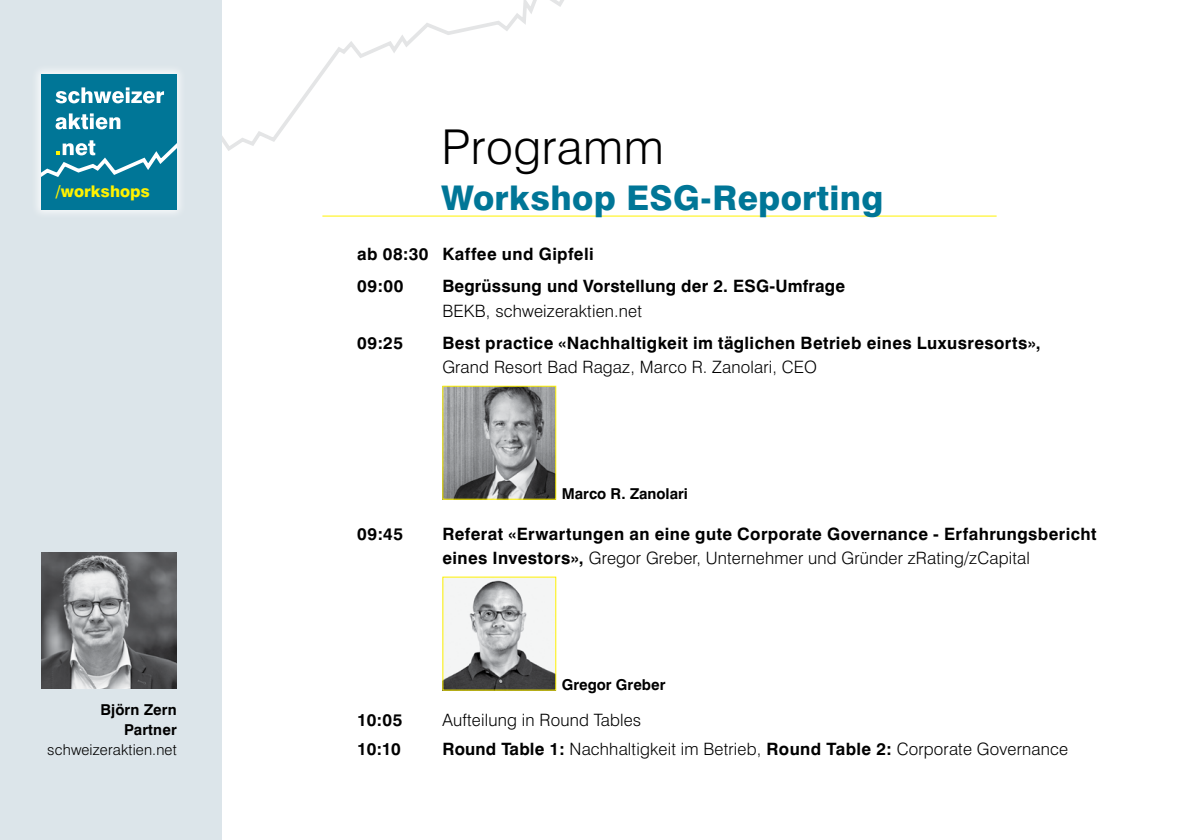
<style>
.page{position:relative;width:1191px;height:840px;background:#fff}
.page>*{position:absolute;margin:0;border:0;box-sizing:border-box;transform-origin:0 0}
.t1{font:300 48px "Swiss 721 BT";letter-spacing:.01em;color:#000}
.t2{font:800 34px "Swiss 721 BT";letter-spacing:.01em;color:#007697}
.t3{font:700 17px/32.6px "Swiss 721 BT";letter-spacing:.025em;color:#000}
.t4{font:300 17px "Swiss 721 BT";letter-spacing:.01em;color:#000}
.t5{font:800 16px "Swiss 721 BT";color:#fff200}
.t6{font:700 15px/20px "Swiss 721 BT";color:#000;text-align:right}
.t7{font:300 15px "Swiss 721 BT";letter-spacing:.01em;color:#000}
.s1{font-weight:300}
.s2{font-weight:700}
</style>
<div class="page">
<svg style="left:221px;top:0;width:511px;height:221px"></svg>
<div style="left:0;top:0;width:221px;height:839px;background:#dce5ea"></div>
<img style="left:444px;top:387px;width:110px;height:110px">
<div style="left:442px;top:385px;width:114px;height:114px;border:1px solid #fff200"></div>
<img style="left:444px;top:578px;width:110px;height:110px">
<hr style="left:322px;top:215px;width:674px;height:1px;background:#fff200">
<img style="left:41px;top:552px;width:136px;height:136px">
<div style="left:31px;top:64px;width:156px;height:156px;background:#fff;opacity:.75"></div>
<div style="left:42px;top:74px;width:135px;height:136px;background:#007697"></div>
<svg style="left:42px;top:140px;width:135px;height:37px"></svg>
<svg style="left:56px;top:113px;width:64px;height:16px"></svg>
<svg style="left:56px;top:87px;width:108px;height:16px"></svg>
<p class="t5" style="left:56px;top:182px;width:96px">/workshops</p>
<p class="t6" style="left:100px;top:699px;width:78px">Björn Zern<br>Partner</p>
<p class="t7" style="left:47px;top:740px;width:131px">schweizeraktien.net</p>
<h1 class="t1" style="left:441px;top:118px;width:224px">Programm</h1>
<h2 class="t2" style="left:441px;top:177px;width:443px">Workshop ESG-Reporting</h2>
<p class="t3" style="left:357px;top:237px;width:238px">ab 08:30 Kaffee und Gipfeli<br>09:00</p>
<p class="t3" style="left:442px;top:270px;width:404px">Begrüssung und Vorstellung der 2. ESG-Umfrage</p>
<p class="t4" style="left:442px;top:300px;width:201px">BEKB, schweizeraktien.net</p>
<p class="t3" style="left:357px;top:326px;width:47px">09:25</p>
<p class="t3" style="left:442px;top:326px;width:600px">Best practice «Nachhaltigkeit im täglichen Betrieb eines Luxusresorts»,</p>
<p class="t4" style="left:442px;top:356px;width:376px">Grand Resort Bad Ragaz, Marco R. Zanolari, CEO</p>
<p class="t6" style="left:562px;top:483px;width:128px">Marco R. Zanolari</p>
<p class="t3" style="left:357px;top:517px;width:47px">09:45</p>
<p class="t3" style="left:442px;top:521px;width:655px;line-height:24px">Referat «Erwartungen an eine gute Corporate Governance - Erfahrungsbericht eines Investors», <span class="s1">Gregor Greber, Unternehmer und Gründer zRating/zCapital</span></p>
<p class="t6" style="left:562px;top:674px;width:105px">Gregor Greber</p>
<p class="t3" style="left:357px;top:703px;width:47px">10:05</p>
<p class="t4" style="left:442px;top:709px;width:200px">Aufteilung in Round Tables</p>
<p class="t3" style="left:357px;top:732px;width:45px">10:10</p>
<p class="t4" style="left:442px;top:738px;width:627px"><span class="s2">Round Table 1:</span> Nachhaltigkeit im Betrieb, <span class="s2">Round Table 2:</span> Corporate Governance</p>
</div>
